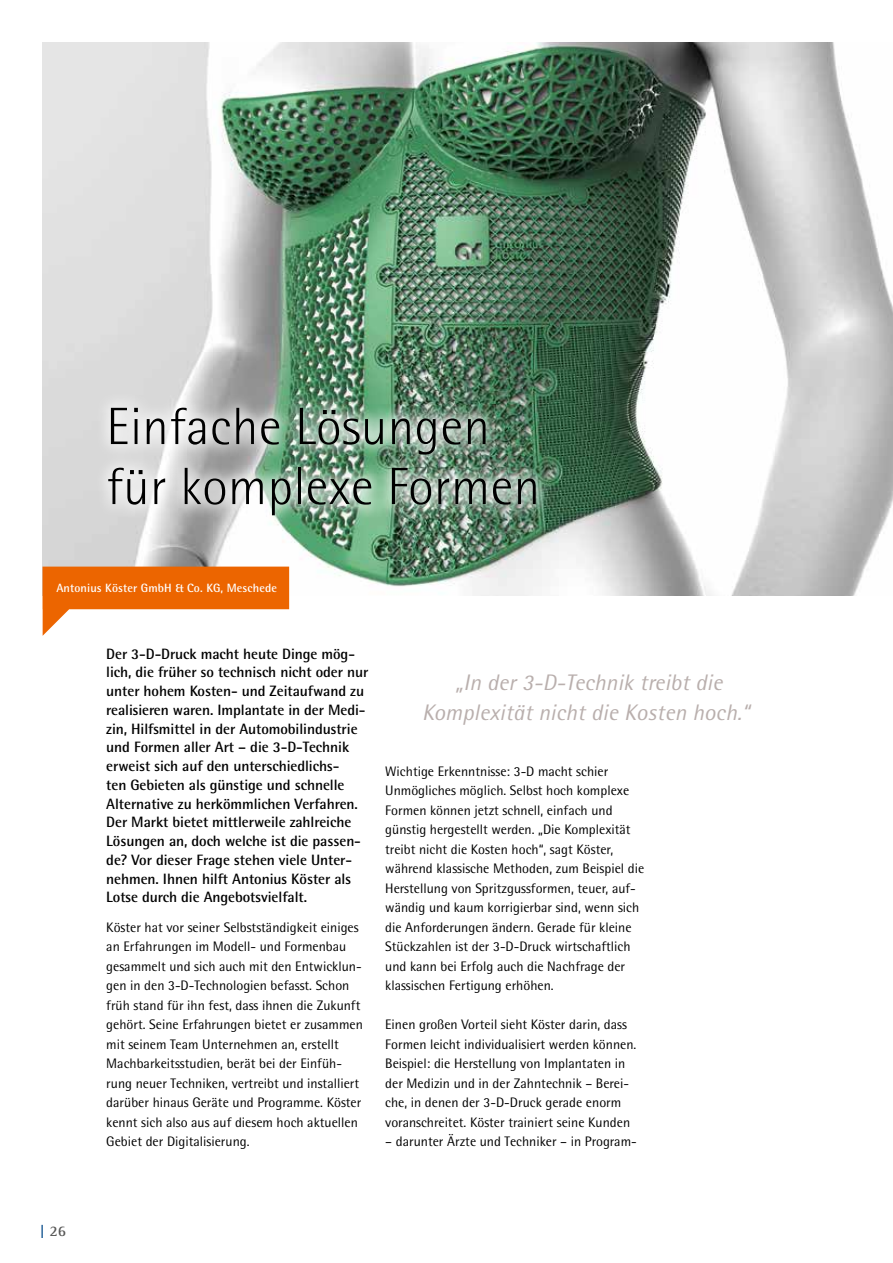
<style>
.page{position:relative;width:893px;height:1263px;background:#fff}
.page>*{position:absolute;margin:0;border:0;box-sizing:border-box;transform-origin:0 0}
.t1{font:300 52.5px/60px "Rotis Semi Sans";letter-spacing:.01em;color:#000}
.t2{font:italic 22.5px/30px "Rotis Semi Sans";letter-spacing:.005em;color:#b9afad;text-align:center}
.t3{font:700 15px/18.8px "Rotis Semi Sans";letter-spacing:-.005em;color:#000}
.t4{font:700 15px "Rotis Semi Serif";color:#565655}
.t5{font:13.8px/19.5px "Rotis Semi Sans";color:#000}
.t6{font:700 12px "Rotis Semi Sans";letter-spacing:.01em;color:#fff}
.s1{color:#004888}
</style>
<div class="page">
<img style="left:43px;top:43px;width:850px;height:552px">
<svg style="left:93px;top:392px;width:458px;height:139px;background:#a0b5a6"></svg>
<svg style="left:43px;top:567px;width:246px;height:69px"></svg>
<h1 class="t1" style="left:106px;top:396px;width:435px">Einfache Lösungen für komplexe Formen</h1>
<p class="t6" style="left:56px;top:581px;width:222px">Antonius Köster GmbH &amp; Co. KG, Meschede</p>
<p class="t3" style="left:106px;top:644px;width:263px">Der 3-D-Druck macht heute Dinge mög&shy;lich, die früher so technisch nicht oder nur unter hohem Kosten- und Zeitaufwand zu realisieren waren. I mplantate in der Medi&shy;zin, Hilfsmittel in der Automobilindustrie und Formen aller Art – die 3-D-Technik erweist sich auf den unterschiedlichs-<br>ten Gebieten als günstige und schnelle Alternative zu herkömmlichen Verfahren.<br>Der Markt bietet mittlerweile zahlreiche Lösungen an, doch welche ist die passen&shy;de? Vor dieser Frage stehen viele Unter&shy;nehmen. I hnen hilft Antonius Köster als Lotse durch die Angebotsvielfalt.</p>
<p class="t5" style="left:106px;top:917px;width:258px">Köster hat vor seiner Selbstständigkeit einiges an Erfahrungen im Modell- und Formenbau gesammelt und sich auch mit den Entwicklun&shy;gen in den 3-D-Technologien befasst. Schon früh stand für ihn fest, dass ihnen die Zukunft gehört. Seine Erfahrungen bietet er zusammen mit seinem Team Unternehmen an, erstellt Machbarkeitsstudien, berät bei der Einfüh&shy;rung neuer Techniken, vertreibt und installiert darüber hinaus Geräte und Programme. Köster kennt sich also aus auf diesem hoch aktuellen Gebiet der Digitalisierung.</p>
<h2 class="t2" style="left:422px;top:666px;width:329px">„In der 3-D-Technik treibt die<br>Komplexität nicht die Kosten hoch.“</h2>
<p class="t5" style="left:385px;top:761px;width:260px">Wichtige Erkenntnisse: 3-D macht schier Unmögliches möglich. Selbst hoch komplexe Formen können jetzt schnell, einfach und günstig hergestellt werden. „Die Komplexität treibt nicht die Kosten hoch“, sagt Köster, während klassische Methoden, zum Beispiel die Herstellung von Spritzgussformen, teuer, auf&shy;wändig und kaum korrigierbar sind, wenn sich die Anforderungen ändern. Gerade für kleine Stückzahlen ist der 3-D-Druck wirtschaftlich und kann bei Erfolg auch die Nachfrage der klassischen Fertigung erhöhen.</p>
<p class="t5" style="left:385px;top:1014px;width:253px">Einen großen Vorteil sieht Köster darin, dass Formen leicht individualisiert werden können.<br>Beispiel: die Herstellung von Implantaten in der Medizin und in der Zahntechnik – Berei&shy;che, in denen der 3-D-Druck gerade enorm voranschreitet. Köster trainiert seine Kunden</p>
<p class="t5" style="left:385px;top:1131px;width:253px">– darunter Ärzte und Techniker – in Program-</p>
<p class="t4" style="left:40px;top:1221px;width:28px"><span class="s1">|</span> 26</p>
</div>
